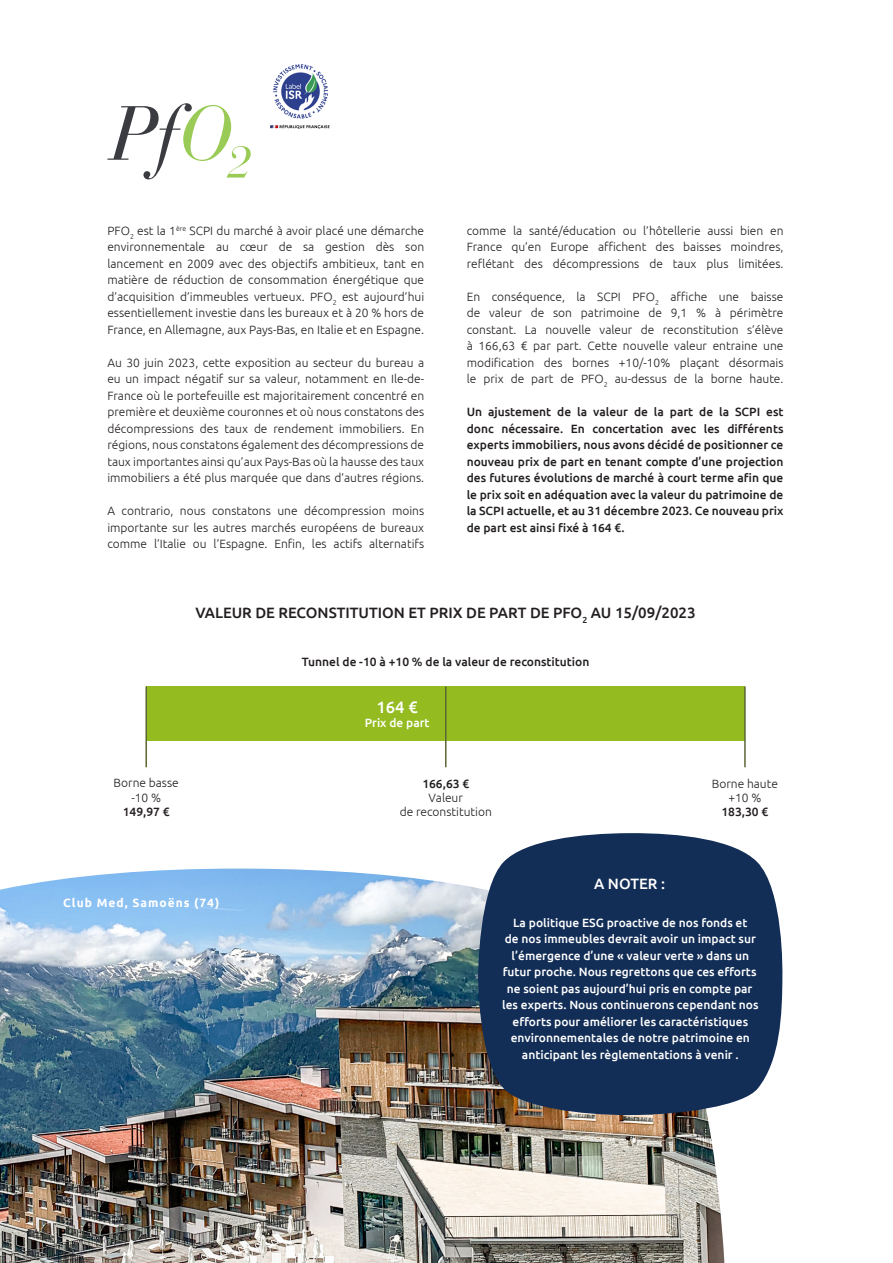
<style>
.page{position:relative;width:893px;height:1263px;background:#fff}
.page>*{position:absolute;margin:0;border:0;box-sizing:border-box;transform-origin:0 0}
.t1{font:500 16.5px "Ubuntu";color:#fff}
.t2{font:500 15px "Ubuntu";color:#231f20}
.t3{font:500 15px "Ubuntu";color:#fff}
.t4{font:300 12px/16.5px "Ubuntu";color:#231f20;text-align:justify}
.t5{font:500 12px/16.5px "Ubuntu";color:#231f20;text-align:justify}
.t6{font:500 12px/16.5px "Ubuntu";color:#fff;text-align:center}
.t7{font:700 12px "Ubuntu";letter-spacing:.08em;color:#fff}
</style>
<div class="page">
<img style="left:0;top:868px;width:724px;height:395px">
<div style="left:147px;top:686px;width:598px;height:55px;background:#94bb20"></div>
<hr style="left:445px;top:686px;width:1px;height:81px;background:#5b6735">
<hr style="left:145px;top:686px;width:2px;height:81px;background:#5b6735">
<hr style="left:744px;top:686px;width:2px;height:81px;background:#5b6735">
<svg style="left:107px;top:103px;width:144px;height:76px"></svg>
<img style="left:270px;top:64px;width:60px;height:65px">
<svg style="left:477px;top:833px;width:306px;height:282px;background:#283f63"></svg>
<p class="t4" style="left:107px;top:222px;width:318px">PFO<sub>2</sub> est la 1<sup>ère</sup> SCPI du marché à avoir placé une démarche environnementale au cœur de sa gestion dès son lancement en 2009 avec des objectifs ambitieux, tant en matière de réduction de consommation énergétique que d’acquisition d’immeubles vertueux. PFO<sub>2</sub> est aujourd’hui essentiellement investie dans les bureaux et à 20 % hors de France, en Allemagne, aux Pays-Bas, en Italie et en Espagne.</p>
<p class="t4" style="left:107px;top:354px;width:318px">Au 30 juin 2023, cette exposition au secteur du bureau a eu un impact négatif sur sa valeur, notamment en Ile-de-France où le portefeuille est majoritairement concentré en première et deuxième couronnes et où nous constatons des décompressions des taux de rendement immobiliers. En régions, nous constatons également des décompressions de taux importantes ainsi qu’aux Pays-Bas où la hausse des taux immobiliers a été plus marquée que dans d’autres régions.</p>
<p class="t4" style="left:107px;top:502px;width:318px">A contrario, nous constatons une décompression moins importante sur les autres marchés européens de bureaux comme l’Italie ou l’Espagne. Enfin, les actifs alternatifs</p>
<p class="t4" style="left:467px;top:222px;width:318px">comme la santé/éducation ou l’hôtellerie aussi bien en France qu’en Europe affichent des baisses moindres, reflétant des décompressions de taux plus limitées.</p>
<p class="t4" style="left:467px;top:288px;width:318px">En conséquence, la SCPI PFO<sub>2</sub> affiche une baisse de valeur de son patrimoine de 9,1 % à périmètre constant. La nouvelle valeur de reconstitution s’élève à 166,63 € par part. Cette nouvelle valeur entraine une modification des bornes +10/-10% plaçant désormais le prix de part de PFO<sub>2</sub> au-dessus de la borne haute.</p>
<p class="t5" style="left:467px;top:403px;width:318px">Un ajustement de la valeur de la part de la SCPI est donc nécessaire. En concertation avec les différents experts immobiliers, nous avons décidé de positionner ce nouveau prix de part en tenant compte d’une projection des futures évolutions de marché à court terme afin que le prix soit en adéquation avec la valeur du patrimoine de la SCPI actuelle, et au 31 décembre 2023. Ce nouveau prix de part est ainsi fixé à 164 €.</p>
<p class="t2" style="left:196px;top:604px;width:502px">VALEUR DE RECONSTITUTION ET PRIX DE PART DE PFO<sub>2</sub> AU 15/09/2023</p>
<p class="t5" style="left:302px;top:653px;width:289px">Tunnel de -10 à +10 % de la valeur de reconstitution</p>
<p class="t4" style="left:114px;top:774px;width:67px">Borne basse</p>
<p class="t4" style="left:131px;top:789px;width:31px">-10 %</p>
<p class="t5" style="left:123px;top:803px;width:48px">149,97 €</p>
<p class="t7" style="left:63px;top:895px;width:158px">Club Med, Samoëns (74)</p>
<p class="t1" style="left:376px;top:696px;width:43px">164 €</p>
<p class="t6" style="left:365px;top:714px;width:67px">Prix de part</p>
<p class="t5" style="left:422px;top:775px;width:48px">166,63 €</p>
<p class="t4" style="left:400px;top:790px;width:94px;line-height:14.4px;text-align:center">Valeur<br>de reconstitution</p>
<p class="t4" style="left:712px;top:775px;width:68px">Borne haute</p>
<p class="t4" style="left:728px;top:789px;width:35px">+10 %</p>
<p class="t5" style="left:721px;top:803px;width:48px">183,30 €</p>
<p class="t3" style="left:594px;top:874px;width:72px">A NOTER :</p>
<p class="t6" style="left:502px;top:914px;width:258px">La politique ESG proactive de nos fonds et<br>de nos immeubles devrait avoir un impact sur l’émergence d’une « valeur verte » dans un futur proche. Nous regrettons que ces efforts ne soient pas aujourd’hui pris en compte par les experts. Nous continuerons cependant nos efforts pour améliorer les caractéristiques environnementales de notre patrimoine en anticipant les règlementations à venir .</p>
</div>
